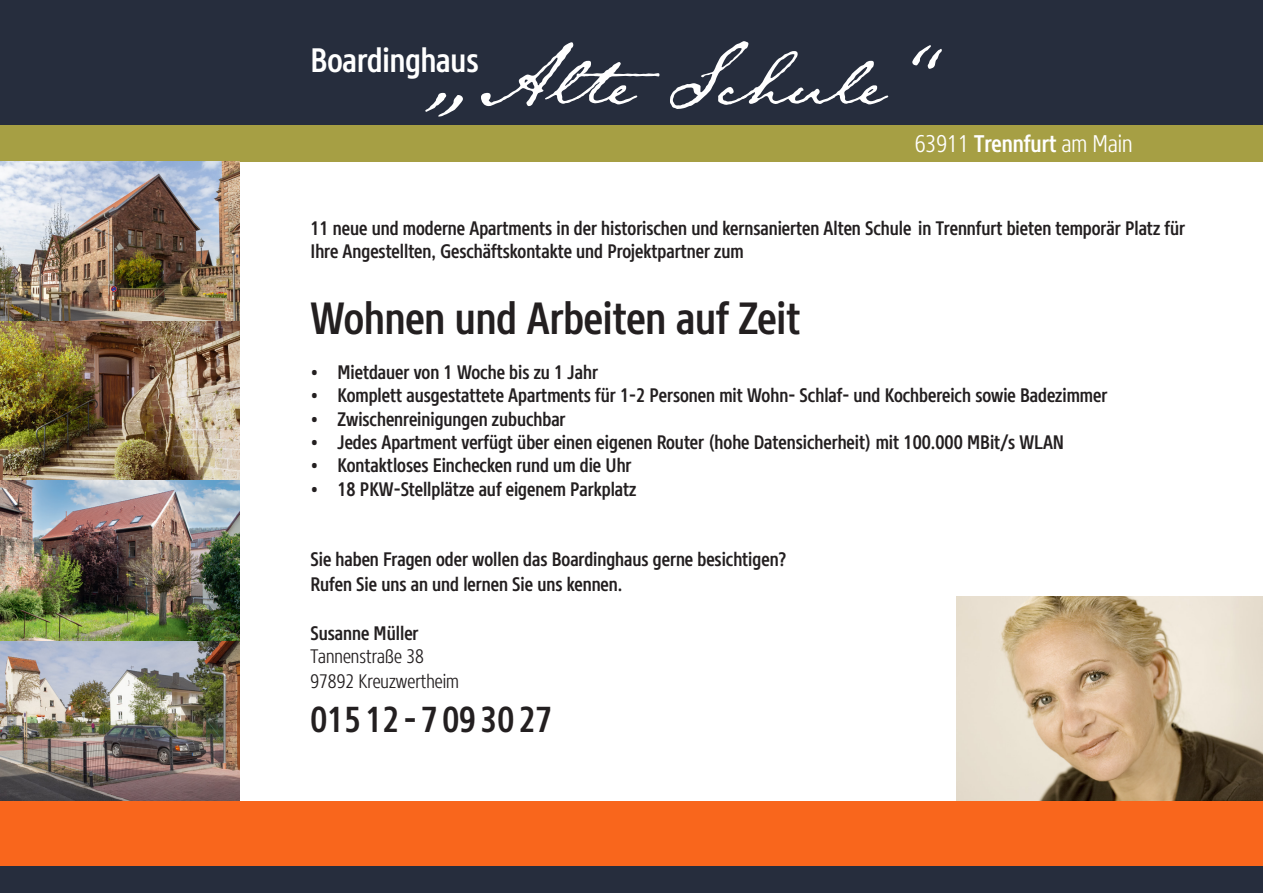
<style>
.page{position:relative;width:1263px;height:893px;background:#fff}
.page>*{position:absolute;margin:0;border:0;box-sizing:border-box;transform-origin:0 0}
.t1{font:110.85px "Emily Austin";color:#fff}
.t2{font:500 45px "Core Sans N57 Cn";color:#231f20}
.t3{font:500 36px "Core Sans N57 Cn";color:#231f20}
.t4{font:500 33.9px "Core Sans N57 Cn";color:#fff}
.t5{font:300 24px "Core Sans N37 Cn";color:#fff}
.t6{font:500 19.5px/23.4px "Core Sans N57 Cn";color:#231f20}
.t7{font:300 19.5px/25.2px "Core Sans N37 Cn";color:#231f20}
.s1{font-family:"Core Sans N57 Cn";font-weight:500}
</style>
<div class="page">
<div style="left:0;top:851px;width:1263px;height:42px;background:#262d3d"></div>
<div style="left:0;top:0;width:1263px;height:128px;background:#262d3d"></div>
<div style="left:0;top:125px;width:1263px;height:37px;background:#a69f44"></div>
<div style="left:0;top:801px;width:1263px;height:65px;background:#f9661c"></div>
<img style="left:957px;top:597px;width:306px;height:204px">
<img style="left:0;top:162px;width:239px;height:639px">
<h1 class="t1" style="left:423px;top:-2px;width:513px">„Alte Schule“</h1>
<h3 class="t4" style="left:310px;top:38px;width:170px">Boardinghaus</h3>
<p class="t5" style="left:915px;top:128px;width:219px">63911 <span class="s1">Trennfurt</span> am Main</p>
<p class="t6" style="left:310px;top:216px;width:876px">11 neue und moderne Apartments in der historischen und kernsanierten Alten Schule in Trennfurt bieten temporär Platz für<br>Ihre Angestellten, Geschäftskontakte und Projektpartner zum</p>
<h2 class="t2" style="left:310px;top:289px;width:492px">Wohnen und Arbeiten auf Zeit</h2>
<p class="t6" style="left:310px;top:360px;width:289px">• Mietdauer von 1 Woche bis zu 1 Jahr</p>
<p class="t6" style="left:310px;top:384px;width:798px">• Komplett ausgestattete Apartments für 1-2 Personen mit Wohn- Schlaf- und Kochbereich sowie Badezimmer</p>
<p class="t6" style="left:310px;top:407px;width:257px">• Zwischenreinigungen zubuchbar</p>
<p class="t6" style="left:310px;top:431px;width:755px">• Jedes Apartment verfügt über einen eigenen Router (hohe Datensicherheit) mit 100.000 MBit/s WLAN</p>
<p class="t6" style="left:310px;top:454px;width:323px">• Kontaktloses Einchecken rund um die Uhr</p>
<p class="t6" style="left:310px;top:477px;width:327px">• 18 PKW-Stellplätze auf eigenem Parkplatz</p>
<p class="t6" style="left:310px;top:547px;width:478px;line-height:25.2px">Sie haben Fragen oder wollen das Boardinghaus gerne besichtigen?<br>Rufen Sie uns an und lernen Sie uns kennen.</p>
<p class="t6" style="left:310px;top:621px;width:110px">Susanne Müller</p>
<p class="t7" style="left:310px;top:644px;width:150px">Tannenstraße 38<br>97892 Kreuzwertheim</p>
<h3 class="t3" style="left:310px;top:696px;width:243px">01512-7093027</h3>
</div>
